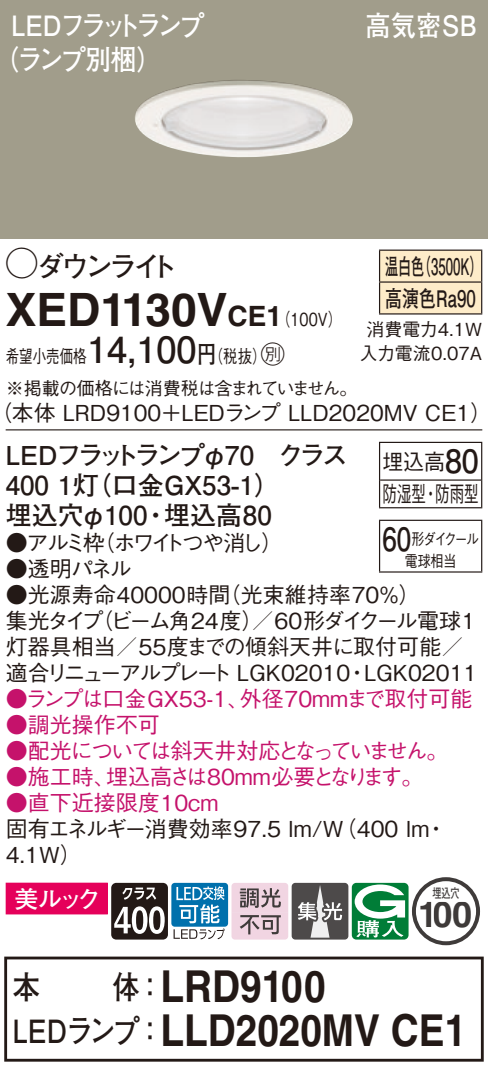
<style>
.page{position:relative;width:488px;height:1073px;background:#fff}
.page>*{position:absolute;margin:0;border:0;box-sizing:border-box;transform-origin:0 0}
.t1{font:700 46px "Helvetica LT Std";color:#231916}
.t2{font:700 44px "Helvetica LT Std";color:#231916;scale:.88 1}
.t3{font:700 36px "Futo Go B101 Pro";color:#231916}
.t4{font:700 36px "Helvetica LT Std";color:#3e3a39}
.t5{font:700 32px "Futo Go B101 Pro";color:#231916;scale:.85 1}
.t6{font:700 32px "Futo Go B101 Pro";color:#231916;scale:.95 1}
.t7{font:700 32px "Futo Go B101 Pro";color:#231916;scale:.81 1}
.t8{font:700 28px/34px "Futo Go B101 Pro";letter-spacing:-.12em;color:#fff;scale:.9 1}
.t9{font:700 28px "Futo Go B101 Pro";letter-spacing:-.15em;color:#231916}
.t10{font:700 28px "Futo Go B101 Pro";letter-spacing:-.06em;color:#fff;scale:.9 1}
.t11{font:700 28px "Helvetica LT Std";color:#231916}
.t12{font:700 26px "Futo Go B101 Pro";color:#231916}
.t13{font:700 26px "Futo Go B101 Pro";letter-spacing:-.145em;color:#231916}
.t14{font:24px "Futo Go B101 Pro Bold 90 pv RKSJ H";color:#fff}
.t15{font:24px "Ford Classification 1";color:#231916}
.t16{font:700 22.8px/32px "Futo Go B101 Pro";color:#231916;scale:.58 1}
.t17{font:500 22px/26px "Gothic BBB Pro";color:#231916}
.t18{font:500 22px "Gothic BBB Pro";color:#c5126b}
.t19{font:500 22px/26px "Gothic BBB Pro";letter-spacing:-.095em;color:#c5126b}
.t20{font:500 22px "Gothic BBB Pro";letter-spacing:-.095em;color:#231916}
.t21{font:500 22px "Gothic BBB Pro";letter-spacing:-.065em;color:#231916}
.t22{font:500 22px "Gothic BBB Pro";letter-spacing:-.15em;color:#231916}
.t23{font:500 22px/32.8px "Gothic BBB Pro";color:#231916;scale:.95 1}
.t24{font:500 22px "Gothic BBB Pro";letter-spacing:-.04em;color:#231916}
.t25{font:500 18px/31.6px "Gothic BBB Pro";letter-spacing:-.04em;color:#231916;scale:.75 1}
.t26{font:500 18px/24px "Gothic BBB Pro";color:#231916;text-align:center}
.t27{font:500 18px "Gothic BBB Pro";color:#231916;scale:.8 1}
.t28{font:500 16px "Gothic BBB Pro";letter-spacing:-.11em;color:#231916;scale:.81 1}
.t29{font:13.2px "Futo Go B101 Pro Bold 90 pv RKSJ H";color:#3f3b3a;scale:.7 1}
.s1{font-family:"Ford Classification 1";font-weight:400;font-size:32px}
.s2{font-size:46px}
.s3{font-family:"Helvetica LT Std";font-weight:700;font-size:28px}
.s4{font-family:"Gothic BBB Pro";font-weight:500;font-size:18px}
.s5{font-family:"Futo Go B101 Pro";font-weight:700;font-size:24px}
.s6{color:#251b18}
</style>
<div class="page">
<div style="left:0;top:0;width:488px;height:238px;background:#a19d8b"></div>
<img style="left:135px;top:80px;width:218px;height:78px">
<div style="left:380px;top:251px;width:101px;height:62px;background:#feecc9"></div>
<hr style="left:379px;top:249px;width:103px;height:2px;background:#231916">
<hr style="left:379px;top:251px;width:1px;height:30px;background:#231916">
<hr style="left:481px;top:251px;width:1px;height:30px;background:#231916">
<hr style="left:379px;top:281px;width:103px;height:2px;background:#231916">
<hr style="left:379px;top:283px;width:1px;height:30px;background:#231916">
<hr style="left:481px;top:283px;width:1px;height:30px;background:#231916">
<hr style="left:379px;top:313px;width:103px;height:1px;background:#231916">
<hr style="left:6px;top:429px;width:476px;height:1px;background:#231916">
<hr style="left:379px;top:443px;width:1px;height:37px;background:#231916">
<svg style="left:379px;top:480px;width:1px;height:27px"></svg>
<hr style="left:379px;top:442px;width:103px;height:1px;background:#231916">
<hr style="left:380px;top:479px;width:101px;height:2px;background:#231916">
<hr style="left:481px;top:443px;width:1px;height:37px;background:#231916">
<svg style="left:481px;top:480px;width:1px;height:27px"></svg>
<hr style="left:379px;top:507px;width:103px;height:1px;background:#231916">
<hr style="left:379px;top:521px;width:1px;height:50px;background:#231916">
<hr style="left:379px;top:519px;width:103px;height:2px;background:#231916">
<hr style="left:481px;top:521px;width:1px;height:50px;background:#231916">
<hr style="left:379px;top:571px;width:103px;height:1px;background:#231916">
<div style="left:171px;top:882px;width:57px;height:44px;background:#0070ac;border-radius:3px"></div>
<svg style="left:6px;top:882px;width:218px;height:57px"></svg>
<svg style="left:231px;top:877px;width:249px;height:68px"></svg>
<div style="left:4px;top:956px;width:479px;height:105px;border:3px solid #231916"></div>
<p class="t8" style="left:-7px;top:5px;width:236px;text-indent:18px">LEDフラットランプ（ランプ別梱(</p>
<p class="t10" style="left:365px;top:3px;width:125px">高気密SB</p>
<p class="t9" style="left:6px;top:244px;width:174px"><span class="s1">A</span>ダウンライト</p>
<p class="t16" style="left:417px;top:247px;width:115px">（3500 (K</p>
<p class="t16" style="left:385px;top:247px;width:158px">温白色<br>高演色Ra90</p>
<p class="t26" style="left:359px;top:315px;width:124px">消費電力4.1W入力電流0.07A</p>
<h1 class="t1" style="left:6px;top:281px;width:192px">XED1130</h1>
<p class="t11" style="left:197px;top:299px;width:71px"><span class="s2">V</span>CE</p>
<p class="t27" style="left:266px;top:304px;width:96px">（<span class="s3">1</span> 100 (V</p>
<h3 class="t3" style="left:87px;top:321px;width:111px">14,100</h3>
<p class="t15" style="left:252px;top:342px;width:34px">C<span class="s4">）</span></p>
<p class="t27" style="left:197px;top:342px;width:70px">（<span class="s5">円</span>税抜</p>
<p class="t25" style="left:6px;top:338px;width:470px">希望小売価格<br>※掲載の価格には消費税は含まれていません。</p>
<p class="t17" style="left:-10px;top:397px;width:503px">（本体 LRD9100＋LEDランプ LLD2020MV CE1(</p>
<p class="t13" style="left:6px;top:434px;width:343px">LEDフラットランプφ70　クラス</p>
<p class="t12" style="left:6px;top:464px;width:276px">400 （灯1 口金GX53-1(</p>
<p class="t12" style="left:164px;top:494px;width:109px">埋込高80</p>
<p class="t12" style="left:6px;top:494px;width:143px">埋込穴φ100</p>
<p class="t22" style="left:93px;top:525px;width:191px">（ホワイトつや消し(</p>
<p class="t12" style="left:143px;top:494px;width:27px">・</p>
<p class="t17" style="left:6px;top:527px;width:101px">●アルミ枠</p>
<p class="t17" style="left:6px;top:553px;width:128px">●透明パネル</p>
<h3 class="t6" style="left:445px;top:435px;width:37px">80</h3>
<p class="t23" style="left:382px;top:442px;width:103px">埋込高<br>防湿型・防雨型</p>
<p class="t28" style="left:411px;top:526px;width:85px">形ダイクール</p>
<h3 class="t7" style="left:382px;top:513px;width:37px">60</h3>
<p class="t28" style="left:404px;top:548px;width:65px">電球相当</p>
<p class="t17" style="left:219px;top:579px;width:203px">（光束維持率70％(</p>
<p class="t17" style="left:6px;top:579px;width:226px">●光源寿命40000時間</p>
<p class="t24" style="left:92px;top:603px;width:173px">（ビーム角24度）</p>
<p class="t17" style="left:6px;top:605px;width:99px">集光タイプ</p>
<p class="t17" style="left:6px;top:631px;width:459px">灯器具相当／55度までの傾斜天井に取付可能／</p>
<p class="t17" style="left:364px;top:657px;width:115px">LGK02011</p>
<p class="t21" style="left:252px;top:603px;width:225px">／60形ダイクール電球1</p>
<p class="t20" style="left:6px;top:655px;width:346px">適合リニューアルプレート LGK02010</p>
<p class="t18" style="left:240px;top:681px;width:234px">外径70mmまで取付可能</p>
<p class="t17" style="left:346px;top:657px;width:23px">・</p>
<p class="t18" style="left:6px;top:681px;width:245px">●ランプは口金GX53-1、</p>
<p class="t18" style="left:6px;top:707px;width:156px">●調光操作不可</p>
<p class="t19" style="left:106px;top:735px;width:344px;text-indent:-100px">●配光については斜天井対応となっていません。埋込高さは80mm必要となります。</p>
<p class="t18" style="left:6px;top:759px;width:112px">●施工時、</p>
<p class="t18" style="left:6px;top:785px;width:214px">●直下近接限度10cm</p>
<p class="t17" style="left:6px;top:813px;width:425px">固有エネルギー消費効率97.5 lm （W/ 400 lm<br>4.1W(</p>
<p class="t17" style="left:425px;top:813px;width:23px">・</p>
<p class="t14" style="left:14px;top:879px;width:88px">美ルック</p>
<p class="t29" style="left:432px;top:882px;width:41px">埋込穴</p>
<h3 class="t4" style="left:417px;top:892px;width:56px"><span class="s6">1</span>00</h3>
<h3 class="t5" style="left:13px;top:961px;width:34px">本</h3>
<h3 class="t5" style="left:113px;top:961px;width:62px">体：</h3>
<h2 class="t2" style="left:160px;top:959px;width:189px">LRD9100</h2>
<h3 class="t5" style="left:13px;top:1005px;width:179px">LEDランプ：</h3>
<h2 class="t2" style="left:160px;top:1003px;width:349px">LLD2020MV CE1</h2>
</div>
